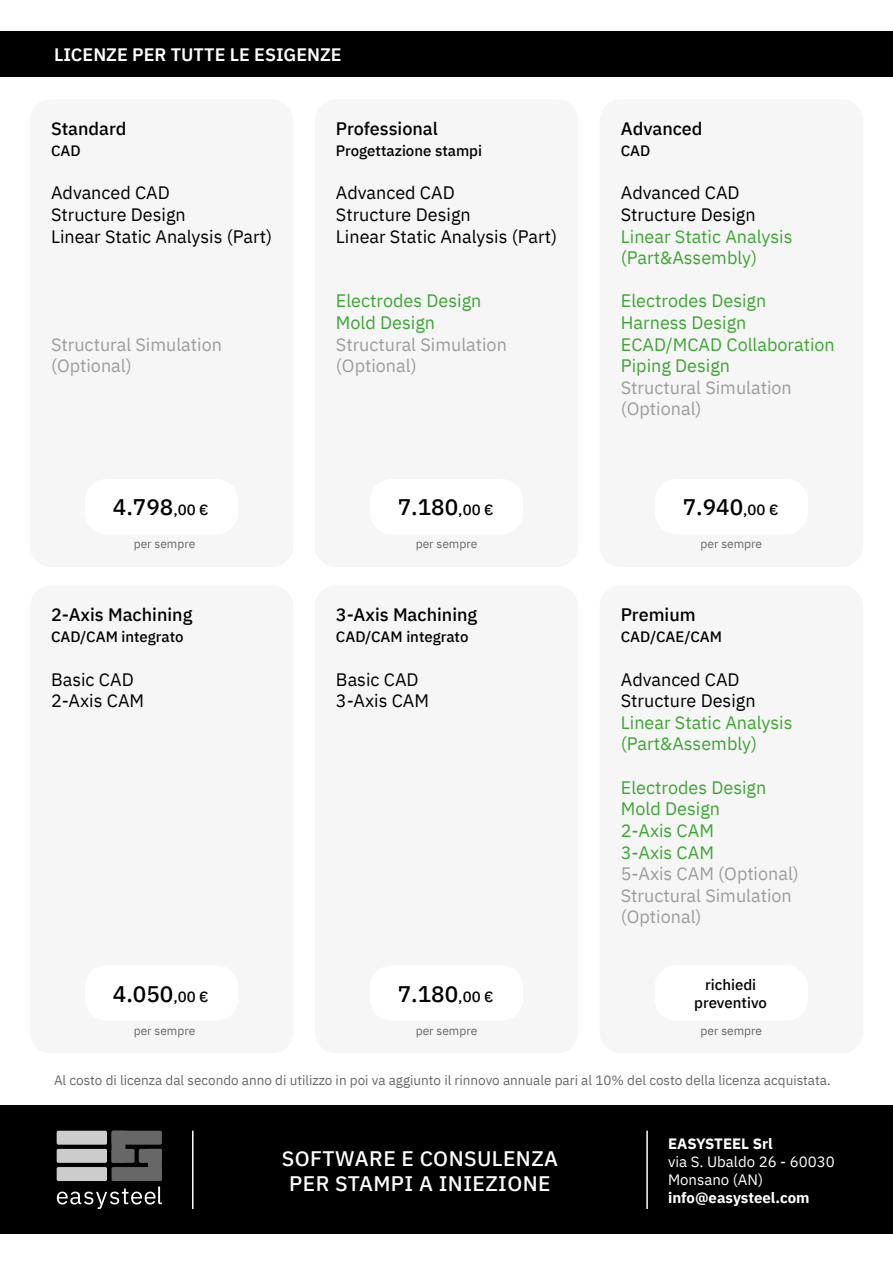
<style>
.page{position:relative;width:893px;height:1263px;background:#fff}
.page>*{position:absolute;margin:0;border:0;box-sizing:border-box;transform-origin:0 0}
.t1{font:500 22.5px "IBM Plex Sans";color:#000}
.t2{font:500 21px/25.2px "IBM Plex Sans";letter-spacing:.02em;color:#fff;text-align:center}
.t3{font:18px/21.6px "IBM Plex Sans";color:#3fa535}
.t4{font:18px/21.6px "IBM Plex Sans";color:#000}
.t5{font:18px/21.6px "IBM Plex Sans";color:#9d9d9c}
.t6{font:500 18px "IBM Plex Sans";color:#000}
.t7{font:600 18px "IBM Plex Sans";color:#fff}
.t8{font:500 15px/18px "IBM Plex Sans";color:#000;text-align:center}
.t9{font:700 15px "IBM Plex Sans";color:#fff}
.t10{font:15px/18px "IBM Plex Sans";color:#fff}
.t11{font:13.5px "IBM Plex Sans";color:#676867}
.t12{font:12px "IBM Plex Sans";color:#676867}
.s1{font-size:15px}
</style>
<div class="page">
<div style="left:0;top:1105px;width:893px;height:129px;background:#000"></div>
<div style="left:0;top:31px;width:893px;height:46px;background:#000"></div>
<div style="left:112px;top:1131px;width:14px;height:32px;background:#676767;border-radius:2px"></div>
<div style="left:148px;top:1149px;width:14px;height:32px;background:#676767;border-radius:2px"></div>
<div style="left:112px;top:1131px;width:50px;height:14px;background:#676767;border-radius:2px"></div>
<div style="left:112px;top:1149px;width:23px;height:14px;background:#676767;border-radius:2px"></div>
<div style="left:139px;top:1149px;width:23px;height:14px;background:#676767;border-radius:2px"></div>
<div style="left:112px;top:1167px;width:50px;height:14px;background:#676767;border-radius:2px"></div>
<div style="left:57px;top:1131px;width:50px;height:14px;background:#cdcccc;border-radius:2px"></div>
<div style="left:57px;top:1149px;width:50px;height:14px;background:#cdcccc;border-radius:2px"></div>
<div style="left:57px;top:1167px;width:50px;height:14px;background:#cdcccc;border-radius:2px"></div>
<svg style="left:57px;top:1186px;width:105px;height:23px"></svg>
<hr style="left:192px;top:1131px;width:2px;height:78px;background:#fff">
<hr style="left:646px;top:1131px;width:2px;height:78px;background:#fff">
<div style="left:30px;top:585px;width:263px;height:468px;background:#f6f6f6;border-radius:21px"></div>
<div style="left:30px;top:99px;width:263px;height:468px;background:#f6f6f6;border-radius:21px"></div>
<div style="left:85px;top:965px;width:153px;height:56px;background:#fff;border-radius:21px"></div>
<div style="left:85px;top:479px;width:153px;height:55px;background:#fff;border-radius:21px"></div>
<div style="left:315px;top:585px;width:263px;height:468px;background:#f6f6f6;border-radius:21px"></div>
<div style="left:315px;top:99px;width:263px;height:468px;background:#f6f6f6;border-radius:21px"></div>
<div style="left:370px;top:965px;width:153px;height:56px;background:#fff;border-radius:21px"></div>
<div style="left:370px;top:479px;width:153px;height:55px;background:#fff;border-radius:21px"></div>
<div style="left:600px;top:585px;width:263px;height:468px;background:#f6f6f6;border-radius:21px"></div>
<div style="left:600px;top:99px;width:263px;height:468px;background:#f6f6f6;border-radius:21px"></div>
<div style="left:655px;top:965px;width:153px;height:56px;background:#fff;border-radius:21px"></div>
<div style="left:655px;top:479px;width:153px;height:55px;background:#fff;border-radius:21px"></div>
<p class="t7" style="left:54px;top:40px;width:289px">LICENZE PER TUTTE LE ESIGENZE</p>
<p class="t6" style="left:51px;top:114px;width:77px">Standard</p>
<p class="t8" style="left:51px;top:141px;width:31px">CAD</p>
<p class="t4" style="left:51px;top:181px;width:223px">Advanced CAD<br>Structure Design<br>Linear Static Analysis (Part)</p>
<p class="t6" style="left:336px;top:114px;width:104px">Professional</p>
<p class="t8" style="left:336px;top:141px;width:148px">Progettazione stampi</p>
<p class="t4" style="left:336px;top:181px;width:223px">Advanced CAD<br>Structure Design<br>Linear Static Analysis (Part)</p>
<p class="t5" style="left:51px;top:332px;width:173px">Structural Simulation (Optional)</p>
<p class="t3" style="left:336px;top:289px;width:147px">Electrodes Design<br>Mold Design</p>
<p class="t5" style="left:336px;top:332px;width:173px">Structural Simulation (Optional)</p>
<p class="t1" style="left:113px;top:490px;width:97px">4.798<span class="s1">,00 €</span></p>
<p class="t1" style="left:398px;top:490px;width:97px">7.180<span class="s1">,00 €</span></p>
<p class="t12" style="left:134px;top:535px;width:63px">per sempre</p>
<p class="t12" style="left:416px;top:535px;width:63px">per sempre</p>
<p class="t6" style="left:51px;top:600px;width:143px">2-Axis Machining</p>
<p class="t8" style="left:51px;top:627px;width:134px">CAD/CAM integrato</p>
<p class="t4" style="left:51px;top:667px;width:95px">Basic CAD<br>2-Axis CAM</p>
<p class="t6" style="left:336px;top:600px;width:143px">3-Axis Machining</p>
<p class="t8" style="left:336px;top:627px;width:134px">CAD/CAM integrato</p>
<p class="t4" style="left:336px;top:667px;width:95px">Basic CAD<br>3-Axis CAM</p>
<p class="t1" style="left:113px;top:976px;width:97px">4.050<span class="s1">,00 €</span></p>
<p class="t12" style="left:134px;top:1021px;width:63px">per sempre</p>
<p class="t1" style="left:398px;top:976px;width:97px">7.180<span class="s1">,00 €</span></p>
<p class="t12" style="left:416px;top:1021px;width:63px">per sempre</p>
<p class="t6" style="left:621px;top:114px;width:83px">Advanced</p>
<p class="t8" style="left:621px;top:141px;width:31px">CAD</p>
<p class="t4" style="left:621px;top:181px;width:136px">Advanced CAD<br>Structure Design</p>
<p class="t3" style="left:621px;top:224px;width:173px">Linear Static Analysis (Part&amp;Assembly)</p>
<p class="t3" style="left:621px;top:289px;width:216px">Electrodes Design<br>Harness Design<br>ECAD/MCAD Collaboration<br>Piping Design</p>
<p class="t5" style="left:621px;top:375px;width:173px">Structural Simulation (Optional)</p>
<p class="t1" style="left:683px;top:490px;width:97px">7.940<span class="s1">,00 €</span></p>
<p class="t12" style="left:701px;top:535px;width:63px">per sempre</p>
<p class="t6" style="left:621px;top:600px;width:76px">Premium</p>
<p class="t8" style="left:621px;top:627px;width:103px">CAD/CAE/CAM</p>
<p class="t4" style="left:621px;top:667px;width:136px">Advanced CAD<br>Structure Design</p>
<p class="t3" style="left:621px;top:710px;width:173px">Linear Static Analysis (Part&amp;Assembly)</p>
<p class="t3" style="left:621px;top:775px;width:147px">Electrodes Design<br>Mold Design<br>2-Axis CAM<br>3-Axis CAM</p>
<p class="t5" style="left:621px;top:861px;width:180px">5-Axis CAM (Optional)<br>Structural Simulation (Optional)</p>
<p class="t8" style="left:694px;top:974px;width:74px">richiedi preventivo</p>
<p class="t12" style="left:701px;top:1021px;width:63px">per sempre</p>
<p class="t11" style="left:54px;top:1069px;width:778px">Al costo di licenza dal secondo anno di utilizzo in poi va aggiunto il rinnovo annuale pari al 10% del costo della licenza acquistata.</p>
<p class="t2" style="left:282px;top:1144px;width:278px">SOFTWARE E CONSULENZA<br>PER STAMPI A INIEZIONE</p>
<p class="t9" style="left:668px;top:1131px;width:106px">EASYSTEEL Srl</p>
<p class="t10" style="left:668px;top:1151px;width:168px">via S. Ubaldo 26 - 60030<br>Monsano (AN)</p>
<p class="t9" style="left:668px;top:1185px;width:143px">info@easysteel.com</p>
</div>
